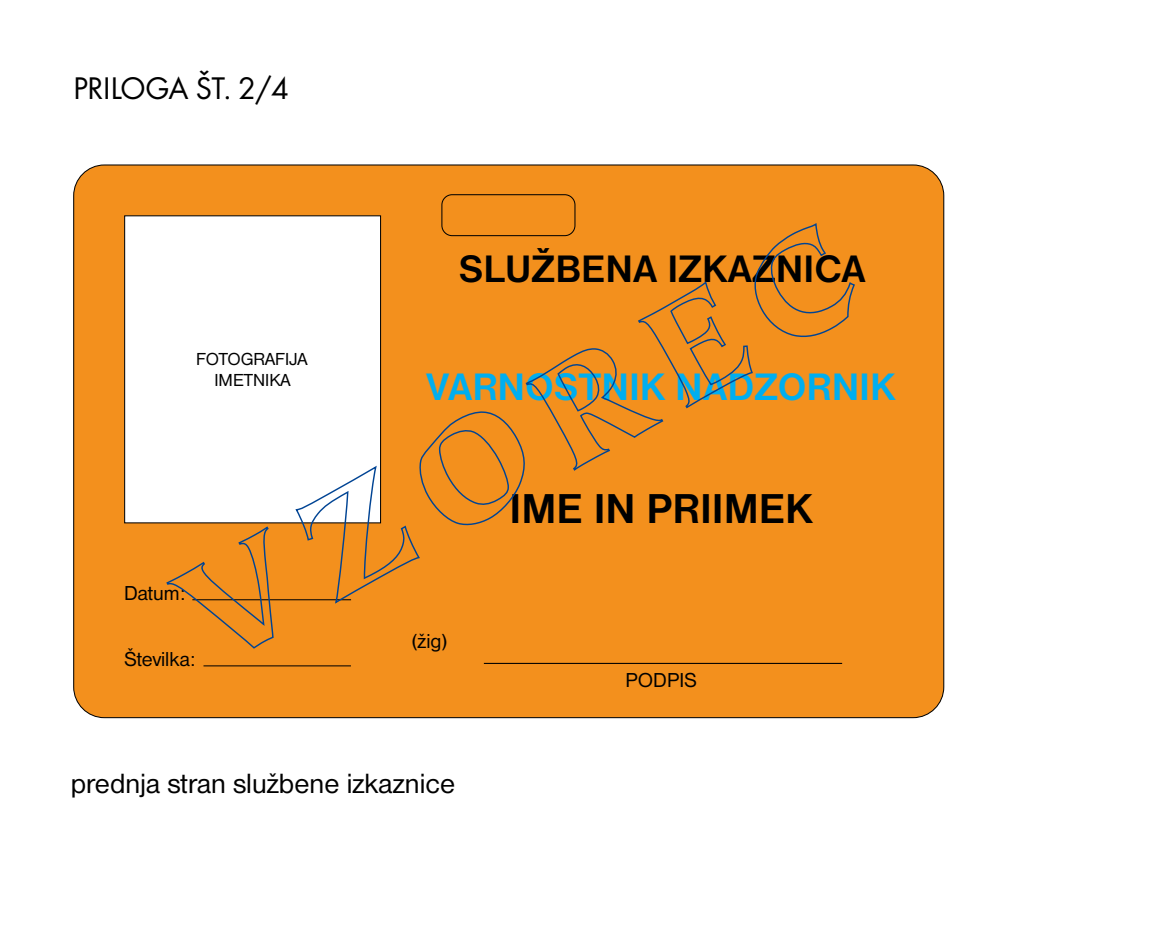
<style>
.page{position:relative;width:1157px;height:943px;background:#fff}
.page>*{position:absolute;margin:0;border:0;box-sizing:border-box;transform-origin:0 0}
.t1{font:700 43.2px "Nimbus San DEE";color:#000}
.t2{font:700 39.6px "Nimbus San DEE";color:#00aeef}
.t3{font:700 39.6px "Nimbus San DEE";color:#000}
.t4{font:32.4px "Futura TEE";letter-spacing:-.02em;color:#000}
.t5{font:28.8px "Nimbus San DEE";color:#000}
.t6{font:20.8px "Nimbus San DEE";color:#000}
.t7{font:18px/21.6px "Nimbus San DEE";color:#000;text-align:center}
</style>
<div class="page">
<div style="left:74px;top:165px;width:869px;height:553px;background:#f3901d;border-radius:31px"></div>
<div style="left:124px;top:215px;width:257px;height:308px;background:#fff;border:1px solid #000"></div>
<hr style="left:192px;top:599px;width:159px;height:1px;background:#000">
<hr style="left:203px;top:665px;width:148px;height:1px;background:#000">
<hr style="left:484px;top:663px;width:358px;height:1px;background:#000">
<div style="left:441px;top:194px;width:134px;height:42px;border:1px solid #000;border-radius:10px"></div>
<svg style="left:166px;top:526px;width:108px;height:123px"></svg>
<svg style="left:294px;top:222px;width:561px;height:382px"></svg>
<p class="t4" style="left:73px;top:69px;width:218px">PRILOGA ŠT. 2/4</p>
<p class="t7" style="left:196px;top:348px;width:113px">FOTOGRAFIJA<br>IMETNIKA</p>
<p class="t6" style="left:124px;top:581px;width:64px">Datum:</p>
<p class="t6" style="left:124px;top:648px;width:74px">Številka:</p>
<h2 class="t3" style="left:459px;top:247px;width:408px">SLUŽBENA IZKAZNICA</h2>
<h2 class="t2" style="left:426px;top:365px;width:471px">VARNOSTNIK NADZORNIK</h2>
<p class="t6" style="left:412px;top:630px;width:36px">(žig)</p>
<h1 class="t1" style="left:509px;top:484px;width:305px">IME IN PRIIMEK</h1>
<p class="t6" style="left:625px;top:669px;width:73px">PODPIS</p>
<p class="t5" style="left:71px;top:767px;width:386px">prednja stran službene izkaznice</p>
</div>
